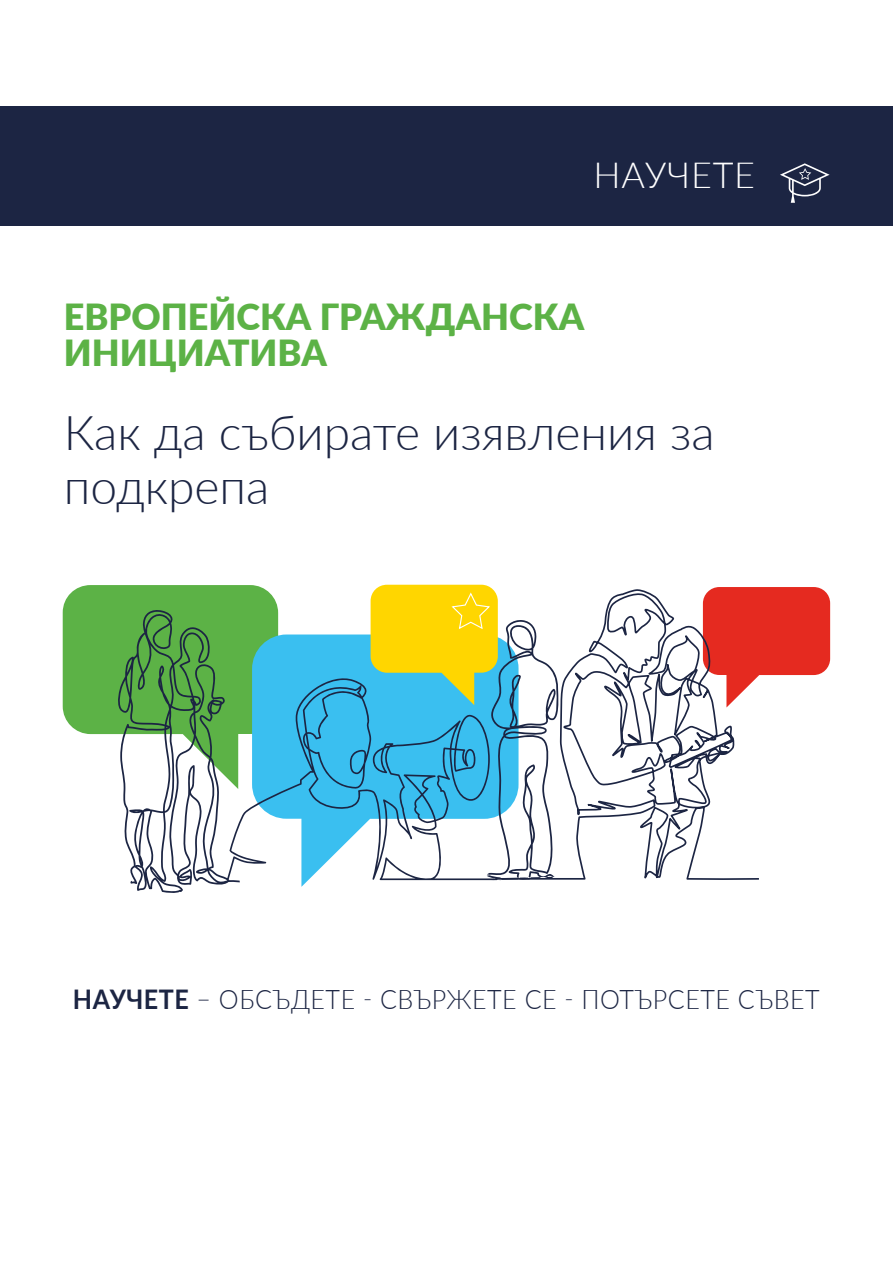
<style>
.page{position:relative;width:893px;height:1263px;background:#fff}
.page>*{position:absolute;margin:0;border:0;box-sizing:border-box;transform-origin:0 0}
.t1{font:300 48px/54px "Lato";color:#1c2543}
.t2{font:900 36px/36px "Lato";color:#5cb246}
.t3{font:300 36px "Lato";letter-spacing:.02em;color:#fff}
.t4{font:300 27px "Lato";letter-spacing:.02em;color:#1c2543;scale:.93 1}
.s1{font-weight:700}
</style>
<div class="page">
<div style="left:0;top:106px;width:893px;height:119px;background:#1c2543"></div>
<svg style="left:278px;top:634px;width:216px;height:253px;fill:#3abff0"></svg>
<div style="left:714px;top:587px;width:116px;height:89px;background:#e52a20"></div>
<svg style="left:494px;top:588px;width:267px;height:293px"></svg>
<svg style="left:63px;top:585px;width:215px;height:308px"></svg>
<svg style="left:226px;top:676px;width:145px;height:204px;fill:#3abff0"></svg>
<svg style="left:371px;top:585px;width:188px;height:295px"></svg>
<svg style="left:780px;top:163px;width:50px;height:40px"></svg>
<h2 class="t3" style="left:594px;top:150px;width:163px">НАУЧЕТЕ</h2>
<h2 class="t2" style="left:64px;top:298px;width:522px">ЕВРОПЕЙСКА ГРАЖДАНСКА<br>ИНИЦИАТИВА</h2>
<h1 class="t1" style="left:64px;top:404px;width:652px">Как да събирате изявления за подкрепа</h1>
<p class="t4" style="left:73px;top:981px;width:805px"><span class="s1">НАУЧЕТЕ</span> – ОБСЪДЕТЕ - СВЪРЖЕТЕ СЕ - ПОТЪРСЕТЕ СЪВЕТ</p>
</div>
